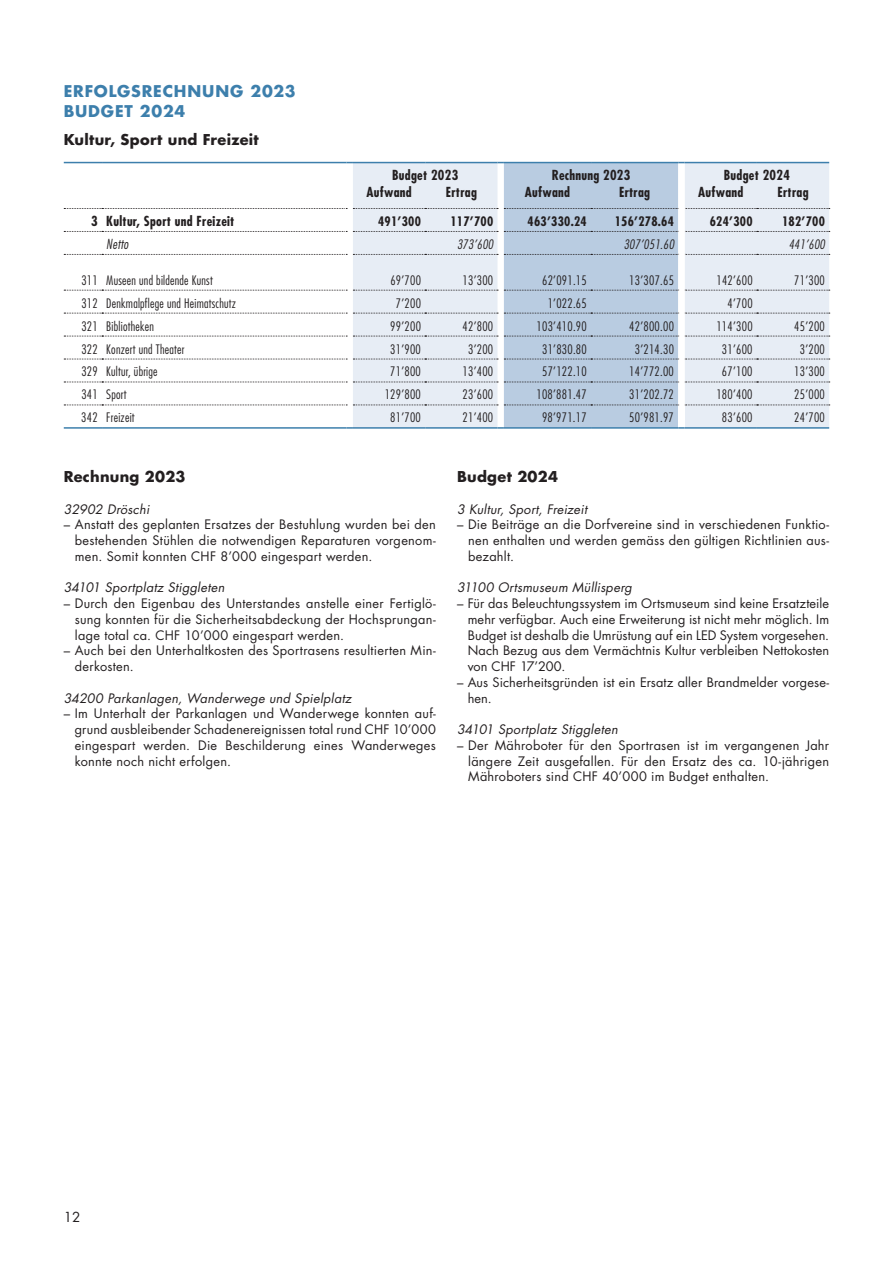
<style>
.page{position:relative;width:893px;height:1263px;background:#fff}
.page>*{position:absolute;margin:0;border:0;box-sizing:border-box;transform-origin:0 0}
.t1{font:700 15.75px/20.2px "Futura Std";letter-spacing:.055em;color:#3d7fac}
.t2{font:700 14.55px "Futura Std";letter-spacing:.02em;color:#231f20}
.t3{font:700 condensed 13.5px "Futura Std";letter-spacing:.02em;color:#231f20}
.t4{font:italic 300 condensed 13.5px "Futura Std";letter-spacing:.02em;color:#231f20}
.t5{font:13.5px "Futura Std";color:#231f20}
.t6{font:12.75px/15.8px "Futura Std";letter-spacing:.02em;color:#231f20;text-align:justify}
.t7{font:300 condensed 12.75px "Futura Std";letter-spacing:.02em;color:#231f20}
.t8{font:italic 12.75px "Futura Std";letter-spacing:.02em;color:#231f20}
.t9{font:700 condensed 12.75px "Futura Std";letter-spacing:.02em;color:#231f20}
.t10{font:italic 300 condensed 12.75px "Futura Std";letter-spacing:.02em;color:#231f20}
</style>
<div class="page">
<svg style="left:64px;top:162px;width:766px;height:267px"></svg>
<hr style="left:353px;top:162px;width:72px;height:1px;background:#3d7fac">
<hr style="left:425px;top:162px;width:72px;height:1px;background:#3d7fac">
<hr style="left:685px;top:162px;width:72px;height:1px;background:#3d7fac">
<hr style="left:757px;top:162px;width:72px;height:1px;background:#3d7fac">
<p class="t1" style="left:64px;top:81px;width:233px">ERFOLGSRECHNUNG 2023<br>BUDGET 2024</p>
<p class="t2" style="left:64px;top:130px;width:197px">Kultur, Sport und Freizeit</p>
<p class="t3" style="left:392px;top:167px;width:68px">Budget 2023</p>
<p class="t3" style="left:552px;top:167px;width:80px">Rechnung 2023</p>
<p class="t3" style="left:724px;top:167px;width:68px">Budget 2024</p>
<p class="t3" style="left:366px;top:184px;width:47px">Aufwand</p>
<p class="t3" style="left:446px;top:184px;width:33px">Ertrag</p>
<p class="t3" style="left:525px;top:184px;width:47px">Aufwand</p>
<p class="t3" style="left:619px;top:184px;width:33px">Ertrag</p>
<p class="t3" style="left:698px;top:184px;width:47px">Aufwand</p>
<p class="t3" style="left:777px;top:184px;width:33px">Ertrag</p>
<p class="t3" style="left:91px;top:213px;width:145px">3 Kultur, Sport und Freizeit</p>
<p class="t9" style="left:378px;top:213px;width:44px">491’300</p>
<p class="t9" style="left:450px;top:213px;width:44px">117’700</p>
<p class="t9" style="left:528px;top:213px;width:61px">463’330.24</p>
<p class="t9" style="left:615px;top:213px;width:61px">156’278.64</p>
<p class="t9" style="left:710px;top:213px;width:44px">624’300</p>
<p class="t9" style="left:782px;top:213px;width:44px">182’700</p>
<p class="t4" style="left:106px;top:236px;width:24px">Netto</p>
<p class="t10" style="left:457px;top:237px;width:38px">373’600</p>
<p class="t10" style="left:624px;top:237px;width:52px">307’051.60</p>
<p class="t10" style="left:789px;top:237px;width:38px">441’600</p>
<p class="t7" style="left:81px;top:272px;width:133px">311 Museen und bildende Kunst</p>
<p class="t7" style="left:390px;top:272px;width:32px">69’700</p>
<p class="t7" style="left:463px;top:272px;width:32px">13’300</p>
<p class="t7" style="left:542px;top:272px;width:46px">62’091.15</p>
<p class="t7" style="left:629px;top:272px;width:46px">13’307.65</p>
<p class="t7" style="left:716px;top:272px;width:38px">142’600</p>
<p class="t7" style="left:794px;top:272px;width:32px">71’300</p>
<p class="t7" style="left:81px;top:295px;width:156px">312 Denkmalpflege und Heimatschutz</p>
<p class="t7" style="left:396px;top:295px;width:27px">7’200</p>
<p class="t7" style="left:548px;top:295px;width:41px">1’022.65</p>
<p class="t7" style="left:727px;top:295px;width:27px">4’700</p>
<p class="t7" style="left:81px;top:318px;width:74px">321 Bibliotheken</p>
<p class="t7" style="left:390px;top:318px;width:32px">99’200</p>
<p class="t7" style="left:463px;top:318px;width:32px">42’800</p>
<p class="t7" style="left:537px;top:318px;width:52px">103’410.90</p>
<p class="t7" style="left:629px;top:318px;width:46px">42’800.00</p>
<p class="t7" style="left:716px;top:318px;width:38px">114’300</p>
<p class="t7" style="left:794px;top:318px;width:32px">45’200</p>
<p class="t7" style="left:81px;top:341px;width:104px">322 Konzert und Theater</p>
<p class="t7" style="left:390px;top:341px;width:32px">31’900</p>
<p class="t7" style="left:468px;top:341px;width:27px">3’200</p>
<p class="t7" style="left:542px;top:341px;width:46px">31’830.80</p>
<p class="t7" style="left:635px;top:341px;width:41px">3’214.30</p>
<p class="t7" style="left:722px;top:341px;width:32px">31’600</p>
<p class="t7" style="left:800px;top:341px;width:27px">3’200</p>
<p class="t7" style="left:81px;top:364px;width:78px">329 Kultur, übrige</p>
<p class="t7" style="left:390px;top:364px;width:32px">71’800</p>
<p class="t7" style="left:463px;top:364px;width:32px">13’400</p>
<p class="t7" style="left:542px;top:364px;width:46px">57’122.10</p>
<p class="t7" style="left:629px;top:364px;width:46px">14’772.00</p>
<p class="t7" style="left:722px;top:364px;width:32px">67’100</p>
<p class="t7" style="left:794px;top:364px;width:32px">13’300</p>
<p class="t7" style="left:81px;top:387px;width:47px">341 Sport</p>
<p class="t7" style="left:385px;top:387px;width:38px">129’800</p>
<p class="t7" style="left:463px;top:387px;width:32px">23’600</p>
<p class="t7" style="left:536px;top:387px;width:52px">108’881.47</p>
<p class="t7" style="left:629px;top:387px;width:46px">31’202.72</p>
<p class="t7" style="left:716px;top:387px;width:38px">180’400</p>
<p class="t7" style="left:794px;top:387px;width:32px">25’000</p>
<p class="t7" style="left:81px;top:410px;width:55px">342 Freizeit</p>
<p class="t7" style="left:390px;top:410px;width:32px">81’700</p>
<p class="t7" style="left:463px;top:410px;width:32px">21’400</p>
<p class="t7" style="left:542px;top:410px;width:46px">98’971.17</p>
<p class="t7" style="left:629px;top:410px;width:46px">50’981.97</p>
<p class="t7" style="left:722px;top:410px;width:32px">83’600</p>
<p class="t7" style="left:794px;top:410px;width:32px">24’700</p>
<p class="t2" style="left:64px;top:467px;width:123px">Rechnung 2023</p>
<p class="t8" style="left:64px;top:501px;width:87px">32902 Dröschi</p>
<p class="t6" style="left:75px;top:517px;width:363px;text-indent:-11px">– Anstatt des geplanten Ersatzes der Bestuhlung wurden bei den bestehenden Stühlen die notwendigen Reparaturen vorgenom&shy;men. Somit konnten CHF 8’000 eingespart werden.</p>
<p class="t8" style="left:64px;top:580px;width:162px">34101 Sportplatz Stiggleten</p>
<p class="t6" style="left:75px;top:596px;width:363px;text-indent:-11px">– Durch den Eigenbau des Unterstandes anstelle einer Fertiglö&shy;sung konnten für die Sicherheitsabdeckung der Hochsprungan&shy;lage total ca. CHF 10’000 eingespart werden.</p>
<p class="t6" style="left:75px;top:643px;width:363px;text-indent:-11px">– Auch bei den Unterhaltkosten des Sportrasens resultierten Min&shy;derkosten.</p>
<p class="t8" style="left:64px;top:690px;width:289px">34200 Parkanlagen, Wanderwege und Spielplatz</p>
<p class="t6" style="left:75px;top:706px;width:363px;text-indent:-11px">– Im Unterhalt der Parkanlagen und Wanderwege konnten auf&shy;grund ausbleibender Schadenereignissen total rund CHF 10’000 eingespart werden. Die Beschilderung eines Wanderweges konnte noch nicht erfolgen.</p>
<p class="t2" style="left:457px;top:467px;width:102px">Budget 2024</p>
<p class="t8" style="left:457px;top:501px;width:131px">3 Kultur, Sport, Freizeit</p>
<p class="t6" style="left:468px;top:517px;width:363px;text-indent:-11px">– Die Beiträge an die Dorfvereine sind in verschiedenen Funktio&shy;nen enthalten und werden gemäss den gültigen Richtlinien aus&shy;bezahlt.</p>
<p class="t8" style="left:457px;top:580px;width:176px">31100 Ortsmuseum Müllisperg</p>
<p class="t6" style="left:468px;top:596px;width:363px;text-indent:-11px">– Für das Beleuchtungssystem im Ortsmuseum sind keine Ersatzteile mehr verfügbar. Auch eine Erweiterung ist nicht mehr möglich. Im Budget ist deshalb die Umrüstung auf ein LED System vorgesehen.<br>Nach Bezug aus dem Vermächtnis Kultur verbleiben Nettokosten von CHF 17’200.</p>
<p class="t6" style="left:468px;top:674px;width:363px;text-indent:-11px">– Aus Sicherheitsgründen ist ein Ersatz aller Brandmelder vorgese&shy;hen.</p>
<p class="t8" style="left:457px;top:721px;width:162px">34101 Sportplatz Stiggleten</p>
<p class="t6" style="left:468px;top:737px;width:363px;text-indent:-11px">– Der Mähroboter für den Sportrasen ist im vergangenen Jahr längere Zeit ausgefallen. Für den Ersatz des ca. 10-jährigen Mähroboters sind CHF 40’000 im Budget enthalten.</p>
<p class="t5" style="left:64px;top:1208px;width:18px">12</p>
</div>
